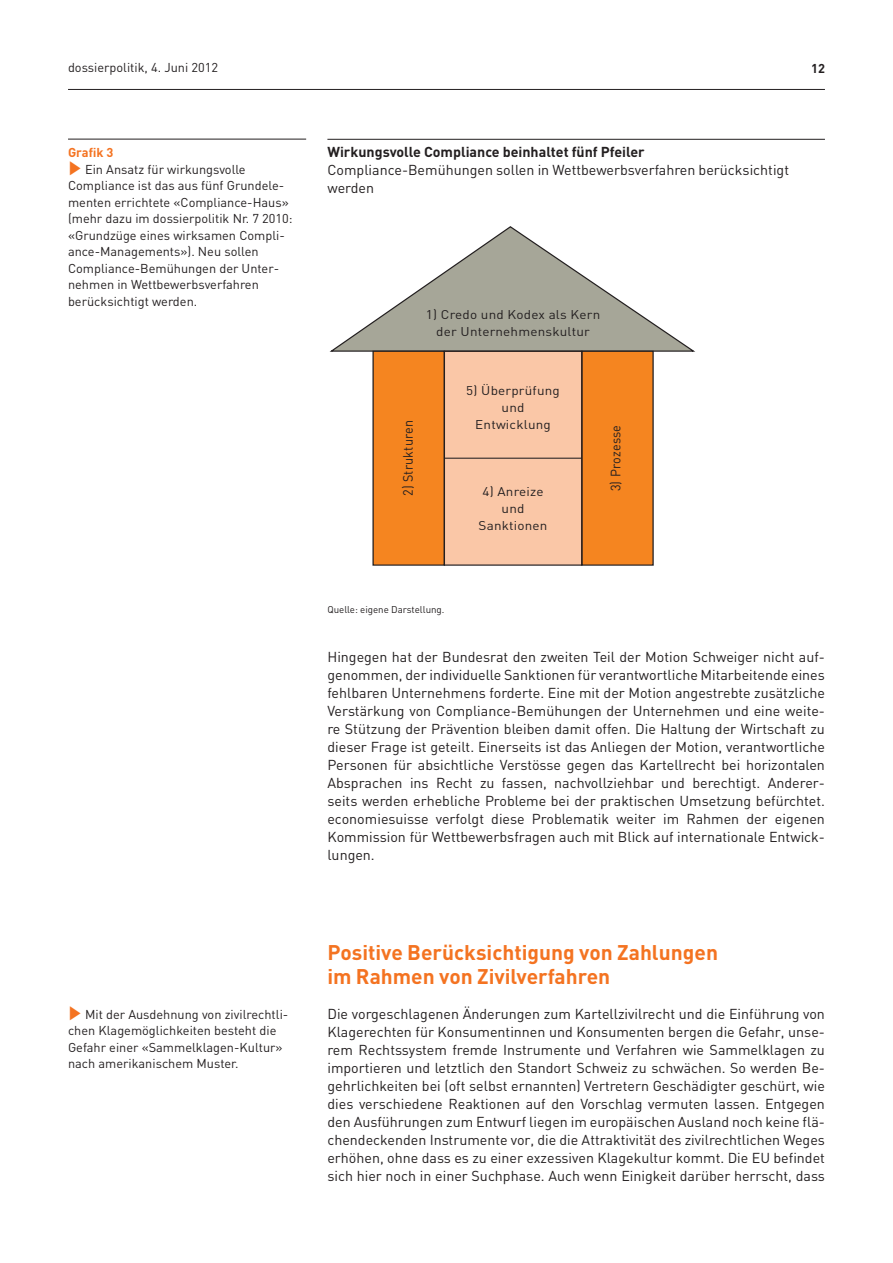
<style>
.page{position:relative;width:893px;height:1263px;background:#fff}
.page>*{position:absolute;margin:0;border:0;box-sizing:border-box;transform-origin:0 0}
.t1{font:700 21px/24px "DIN";color:#f47321}
.t2{font:14.25px/18px "DIN";color:#231f20;text-align:justify}
.t3{font:700 14.25px "DIN";color:#231f20}
.t4{font:13.5px "DIN";letter-spacing:.015em;color:#231f20;scale:.93 1}
.t5{font:12.75px/16.5px "DIN";color:#231f20}
.t6{font:700 12.75px "DIN";color:#f47321}
.t7{font:700 12.75px "DIN";color:#231f20}
.t8{font:12.6px/16.8px "DIN";letter-spacing:.015em;color:#231f20;text-align:center;scale:1.07 1}
.t9{font:9.75px "DIN";color:#231f20}
.s1{color:#f47321}
</style>
<div class="page">
<hr style="left:68px;top:89px;width:757px;height:1px;background:#231f20">
<hr style="left:327px;top:139px;width:498px;height:1px;background:#231f20">
<svg style="left:330px;top:226px;width:365px;height:126px"></svg>
<div style="left:373px;top:351px;width:71px;height:214px;background:#f58520"></div>
<div style="left:372px;top:351px;width:73px;height:215px;border:1px solid #231f20"></div>
<div style="left:582px;top:351px;width:71px;height:214px;background:#f58520"></div>
<div style="left:581px;top:351px;width:73px;height:215px;border:1px solid #231f20"></div>
<div style="left:444px;top:351px;width:138px;height:214px;background:#fac7a7"></div>
<div style="left:444px;top:351px;width:138px;height:215px;border:1px solid #231f20"></div>
<hr style="left:444px;top:458px;width:138px;height:1px;background:#231f20">
<hr style="left:68px;top:139px;width:238px;height:1px;background:#231f20">
<p class="t5" style="left:68px;top:59px;width:152px">dossierpolitik, 4. Juni 2012</p>
<p class="t7" style="left:811px;top:60px;width:15px">12</p>
<p class="t6" style="left:68px;top:144px;width:47px">Grafik 3</p>
<p class="t5" style="left:68px;top:161px;width:226px"><span class="s1">✓</span> Ein Ansatz für wirkungsvolle Compliance ist das aus fünf Grundele&shy;menten errichtete «Compliance-Haus» (mehr dazu im dossierpolitik Nr. 7 2010: «Grundzüge eines wirksamen Compli&shy;ance-Managements»). Neu sollen Compliance-Bemühungen der Unter&shy;nehmen in Wettbewerbsverfahren berücksichtigt werden.</p>
<p class="t5" style="left:68px;top:1005px;width:222px"><span class="s1">✓</span> Mit der Ausdehnung von zivilrechtli&shy;chen Klagemöglichkeiten besteht die Gefahr einer «Sammelklagen-Kultur» nach amerikanischem Muster.</p>
<p class="t3" style="left:327px;top:143px;width:319px">Wirkungsvolle Compliance beinhaltet fünf Pfeiler</p>
<p class="t2" style="left:327px;top:161px;width:463px">Compliance-Bemühungen sollen in Wettbewerbsverfahren berücksichtigt werden</p>
<p class="t8" style="left:426px;top:306px;width:165px">1) Credo und Kodex als Kern der Unternehmenskultur</p>
<p class="t8" style="left:466px;top:382px;width:89px">5) Überprüfung und<br>Entwicklung</p>
<p class="t4" style="left:399px;top:496px;width:83px;rotate:-90deg">2) Strukturen</p>
<p class="t4" style="left:607px;top:491px;width:73px;rotate:-90deg">3) Prozesse</p>
<p class="t8" style="left:479px;top:483px;width:66px">4) Anreize und<br>Sanktionen</p>
<p class="t9" style="left:327px;top:603px;width:119px">Quelle: eigene Darstellung.</p>
<p class="t2" style="left:327px;top:647px;width:499px">Hingegen hat der Bundesrat den zweiten Teil der Motion Schweiger nicht auf&shy;genommen, der individuelle Sanktionen für verantwortliche Mitarbeitende eines fehlbaren Unternehmens forderte. Eine mit der Motion angestrebte zusätzliche Verstärkung von Compliance-Bemühungen der Unternehmen und eine weite&shy;re Stützung der Prävention bleiben damit offen. Die Haltung der Wirtschaft zu dieser Frage ist geteilt. Einerseits ist das Anliegen der Motion, verantwortliche Personen für absichtliche Verstösse gegen das Kartellrecht bei horizontalen Absprachen ins Recht zu fassen, nachvollziehbar und berechtigt. Anderer&shy;seits werden erhebliche Probleme bei der praktischen Umsetzung befürchtet. economiesuisse verfolgt diese Problematik weiter im Rahmen der eigenen Kommission für Wettbewerbsfragen auch mit Blick auf internationale Entwick&shy;lungen.</p>
<h1 class="t1" style="left:327px;top:940px;width:392px">Positive Berücksichtigung von Zahlungen im Rahmen von Zivilverfahren</h1>
<p class="t2" style="left:327px;top:1005px;width:499px">Die vorgeschlagenen Änderungen zum Kartellzivilrecht und die Einführung von Klagerechten für Konsumentinnen und Konsumenten bergen die Gefahr, unse&shy;rem Rechtssystem fremde Instrumente und Verfahren wie Sammelklagen zu importieren und letztlich den Standort Schweiz zu schwächen. So werden Be&shy;gehrlichkeiten bei (oft selbst ernannten) Vertretern Geschädigter geschürt, wie dies verschiedene Reaktionen auf den Vorschlag vermuten lassen. Entgegen den Ausführungen zum Entwurf liegen im europäischen Ausland noch keine flä&shy;chendeckenden Instrumente vor, die die Attraktivität des zivilrechtlichen Weges erhöhen, ohne dass es zu einer exzessiven Klagekultur kommt. Die EU befindet sich hier noch in einer Suchphase. Auch wenn Einigkeit darüber herrscht, dass</p>
</div>
